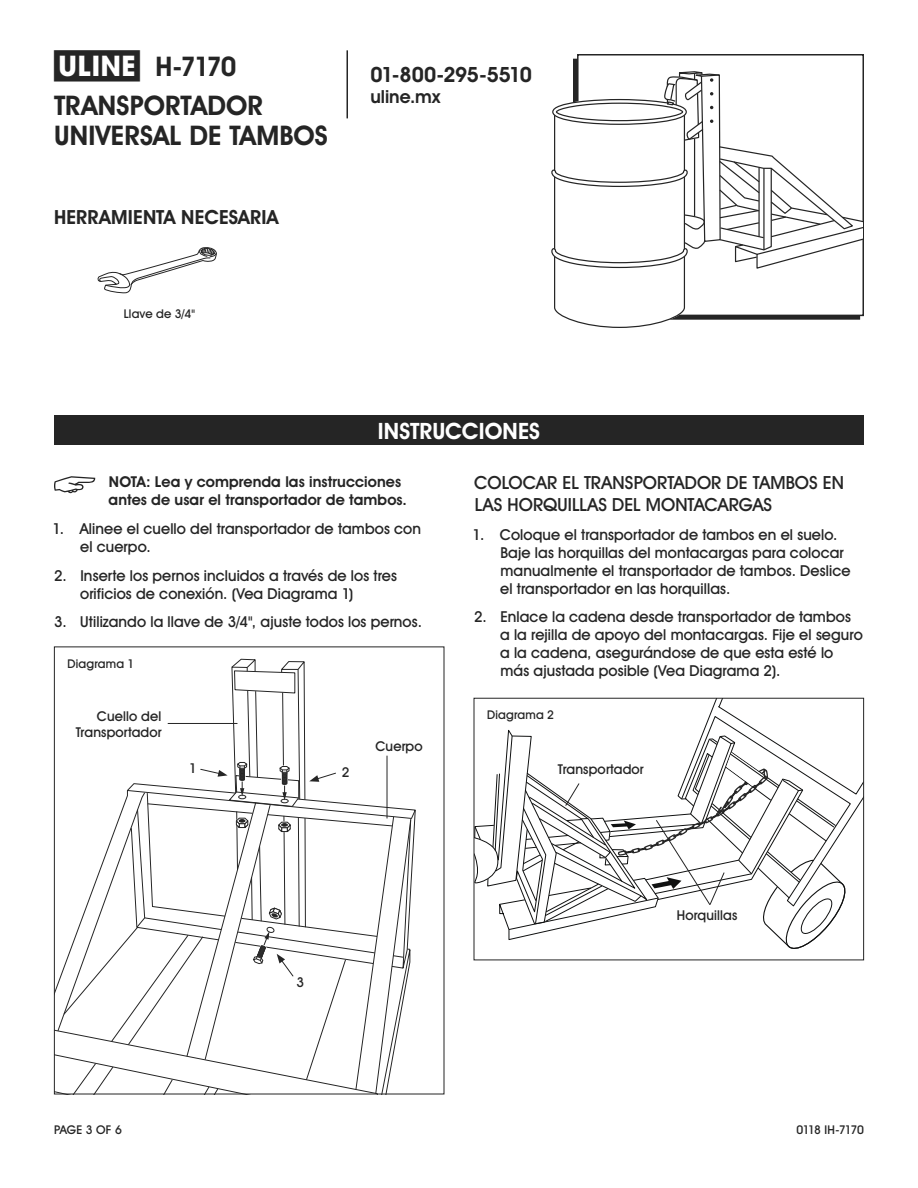
<style>
.page{position:relative;width:918px;height:1188px;background:#fff}
.page>*{position:absolute;margin:0;border:0;box-sizing:border-box;transform-origin:0 0}
.t1{font:700 27px/30px "Uline Two Knine";letter-spacing:.005em;color:#252525}
.t2{font:700 22.5px "Uline Two Knine";color:#fff}
.t3{font:700 21px "Uline Two Knine";letter-spacing:-.025em;color:#252525}
.t4{font:700 19.5px "Uline Two Knine";letter-spacing:.005em;color:#252525}
.t5{font:18px/21.6px "Uline Two Knine";color:#252525}
.t6{font:700 18px "Uline Two Knine";color:#252525}
.t7{font:15px/18px "Uline Two Knine";letter-spacing:.005em;color:#252525}
.t8{font:700 15px/18px "Uline Two Knine";letter-spacing:.005em;color:#252525}
.t9{font:13.5px/16.2px "Uline Two Knine";letter-spacing:.01em;color:#252525;text-align:right}
.t10{font:12px "Uline Two Knine";letter-spacing:.015em;color:#252525}
.t11{font:12px "Uline Two Knine";letter-spacing:-.05em;color:#252525}
.s1{font-size:28.5px}
</style>
<div class="page">
<hr style="left:346px;top:50px;width:2px;height:68px;background:#252525">
<div style="left:54px;top:415px;width:810px;height:30px;background:#252525"></div>
<svg style="left:54px;top:476px;width:41px;height:17px"></svg>
<svg style="left:54px;top:659px;width:362px;height:435px"></svg>
<svg style="left:551px;top:71px;width:311px;height:257px"></svg>
<svg style="left:474px;top:698px;width:390px;height:254px"></svg>
<svg style="left:97px;top:247px;width:120px;height:47px"></svg>
<h1 class="t1" style="left:54px;top:51px;width:184px"><span class="s1">π</span> H-7170</h1>
<h1 class="t1" style="left:54px;top:90px;width:275px">TRANSPORTADOR<br>UNIVERSAL DE TAMBOS</h1>
<h3 class="t4" style="left:54px;top:206px;width:226px">HERRAMIENTA NECESARIA</h3>
<p class="t10" style="left:124px;top:306px;width:73px">Llave de 3/4"</p>
<h3 class="t3" style="left:370px;top:62px;width:163px">01-800-295-5510</h3>
<p class="t6" style="left:370px;top:86px;width:71px">uline.mx</p>
<h2 class="t2" style="left:378px;top:417px;width:164px">INSTRUCCIONES</h2>
<p class="t8" style="left:109px;top:473px;width:300px">NOTA: Lea y comprenda las instrucciones antes de usar el transportador de tambos.</p>
<p class="t7" style="left:80px;top:519px;width:342px;text-indent:-28px">1. Alinee el cuello del transportador de tambos con el cuerpo.</p>
<p class="t7" style="left:80px;top:566px;width:318px;text-indent:-26px">2. Inserte los pernos incluidos a través de los tres orificios de conexión. (Vea Diagrama 1)</p>
<p class="t7" style="left:54px;top:613px;width:369px">3. Utilizando la llave de 3/4", ajuste todos los pernos.</p>
<p class="t5" style="left:474px;top:472px;width:371px">COLOCAR EL TRANSPORTADOR DE TAMBOS EN<br>LAS HORQUILLAS DEL MONTACARGAS</p>
<p class="t7" style="left:500px;top:525px;width:352px;text-indent:-28px">1. Coloque el transportador de tambos en el suelo.<br>Baje las horquillas del montacargas para colocar manualmente el transportador de tambos. Deslice el transportador en las horquillas.</p>
<p class="t7" style="left:500px;top:608px;width:364px;text-indent:-26px">2. Enlace la cadena desde transportador de tambos a la rejilla de apoyo del montacargas. Fije el seguro a la cadena, asegurándose de que esta esté lo más ajustada posible (Vea Diagrama 2).</p>
<p class="t10" style="left:68px;top:656px;width:68px">Diagrama 1</p>
<p class="t9" style="left:76px;top:708px;width:88px">Cuello del<br>Transportador</p>
<p class="t9" style="left:189px;top:760px;width:9px">1</p>
<p class="t9" style="left:342px;top:763px;width:9px">2</p>
<p class="t9" style="left:376px;top:738px;width:49px">Cuerpo</p>
<p class="t9" style="left:296px;top:974px;width:9px">3</p>
<p class="t10" style="left:487px;top:707px;width:68px">Diagrama 2</p>
<p class="t9" style="left:558px;top:761px;width:88px">Transportador</p>
<p class="t9" style="left:677px;top:907px;width:62px">Horquillas</p>
<p class="t10" style="left:54px;top:1122px;width:69px">PAGE 3 OF 6</p>
<p class="t11" style="left:797px;top:1122px;width:69px">0118 IH-7170</p>
</div>
